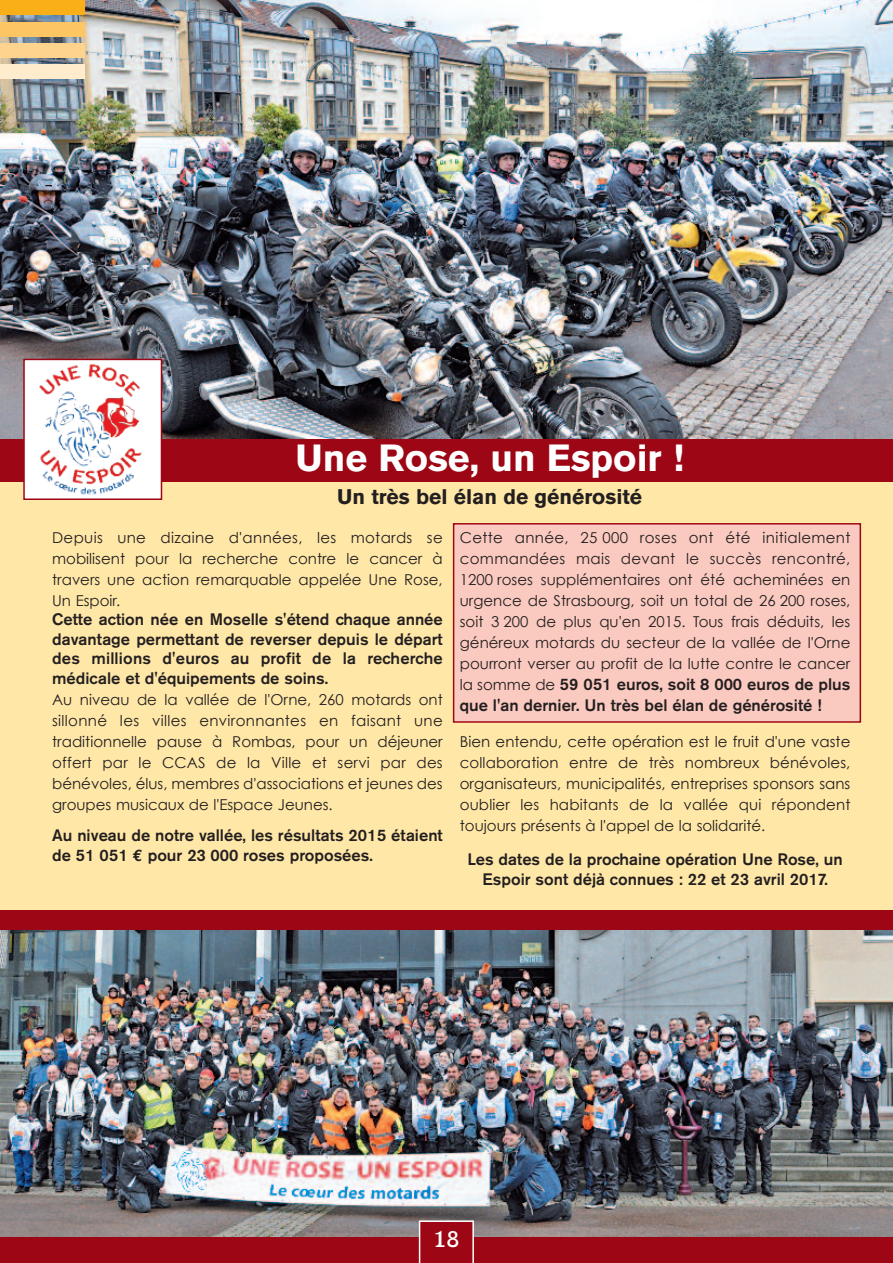
<style>
.page{position:relative;width:893px;height:1263px;background:#fff}
.page>*{position:absolute;margin:0;border:0;box-sizing:border-box;transform-origin:0 0}
.t1{font:700 37.5px "Akzidenz Grotesk BE";color:#fff}
.t2{font:500 22.5px "Blindfish";color:#fff}
.t3{font:700 21px "Akzidenz Grotesk BE";color:#231f20}
.t4{font:500 16.5px/19.5px "Akzidenz Grotesk BE";color:#231f20}
.t5{font:15px/21px "Century Gothic";color:#231f20;text-align:justify}
.s1{font-family:"Euro Mono";font-weight:700}
.s2{font-family:"Century Gothic";font-weight:400;font-size:15px}
</style>
<div class="page">
<div style="left:0;top:9px;width:893px;height:1240px;background:#ffe7a7"></div>
<div style="left:0;top:910px;width:893px;height:353px;background:#9d0715"></div>
<div style="left:0;top:6px;width:893px;height:475px;background:#9d0715"></div>
<img style="left:0;top:0;width:893px;height:438px">
<img style="left:0;top:930px;width:893px;height:307px">
<div style="left:0;top:0;width:85px;height:15px;background:#faaf18"></div>
<div style="left:0;top:22px;width:85px;height:15px;background:#fec563"></div>
<div style="left:0;top:43px;width:85px;height:15px;background:#fed38d"></div>
<div style="left:0;top:65px;width:85px;height:14px;background:#feeccd"></div>
<img style="left:26px;top:362px;width:133px;height:135px">
<div style="left:23px;top:359px;width:139px;height:141px;border:2px solid #9d0715"></div>
<div style="left:454px;top:524px;width:406px;height:197px;background:#fac9bf"></div>
<div style="left:453px;top:523px;width:408px;height:200px;border:2px solid #9d0715"></div>
<svg style="left:419px;top:1220px;width:55px;height:43px"></svg>
<h1 class="t1" style="left:295px;top:443px;width:390px">Une Rose, un Espoir !</h1>
<h3 class="t3" style="left:337px;top:488px;width:307px">Un très bel élan de générosité</h3>
<p class="t5" style="left:52px;top:526px;width:392px">Depuis une dizaine d'années, les motards se mobilisent pour la recherche contre le cancer à travers une action remarquable appelée Une Rose, Un Espoir.</p>
<p class="t4" style="left:52px;top:611px;width:392px;text-align:justify">Cette action née en Moselle s'étend chaque année davantage permettant de reverser depuis le départ des millions d'euros au profit de la recherche médicale et d'équipements de soins.</p>
<p class="t5" style="left:52px;top:688px;width:392px">Au niveau de la vallée de l'Orne, 260 motards ont sillonné les villes environnantes en faisant une traditionnelle pause à Rombas, pour un déjeuner offert par le CCAS de la Ville et servi par des bénévoles, élus, membres d'associations et jeunes des groupes musicaux de l'Espace Jeunes.</p>
<p class="t4" style="left:52px;top:827px;width:392px">Au niveau de notre vallée, les résultats 2015 étaient de 51 051 <span class="s1">€</span> pour 23 000 roses proposées.</p>
<p class="t5" style="left:460px;top:526px;width:392px">Cette année, 25 000 roses ont été initialement commandées mais devant le succès rencontré, 1200 roses supplémentaires ont été acheminées en urgence de Strasbourg, soit un total de 26 200 roses, soit 3 200 de plus qu'en 2015. Tous frais déduits, les généreux motards du secteur de la vallée de l'Orne pourront verser au profit de la lutte contre le cancer</p>
<p class="t4" style="left:460px;top:675px;width:392px;line-height:21px"><span class="s2">la somme de</span> 59 051 euros, soit 8 000 euros de plus que l'an dernier. Un très bel élan de générosité !</p>
<p class="t5" style="left:460px;top:730px;width:392px">Bien entendu, cette opération est le fruit d'une vaste collaboration entre de très nombreux bénévoles, organisateurs, municipalités, entreprises sponsors sans oublier les habitants de la vallée qui répondent toujours présents à l'appel de la solidarité.</p>
<p class="t4" style="left:468px;top:851px;width:377px;text-align:center">Les dates de la prochaine opération Une Rose, un<br>Espoir sont déjà connues : 22 et 23 avril 2017.</p>
<h2 class="t2" style="left:434px;top:1226px;width:27px">18</h2>
</div>
